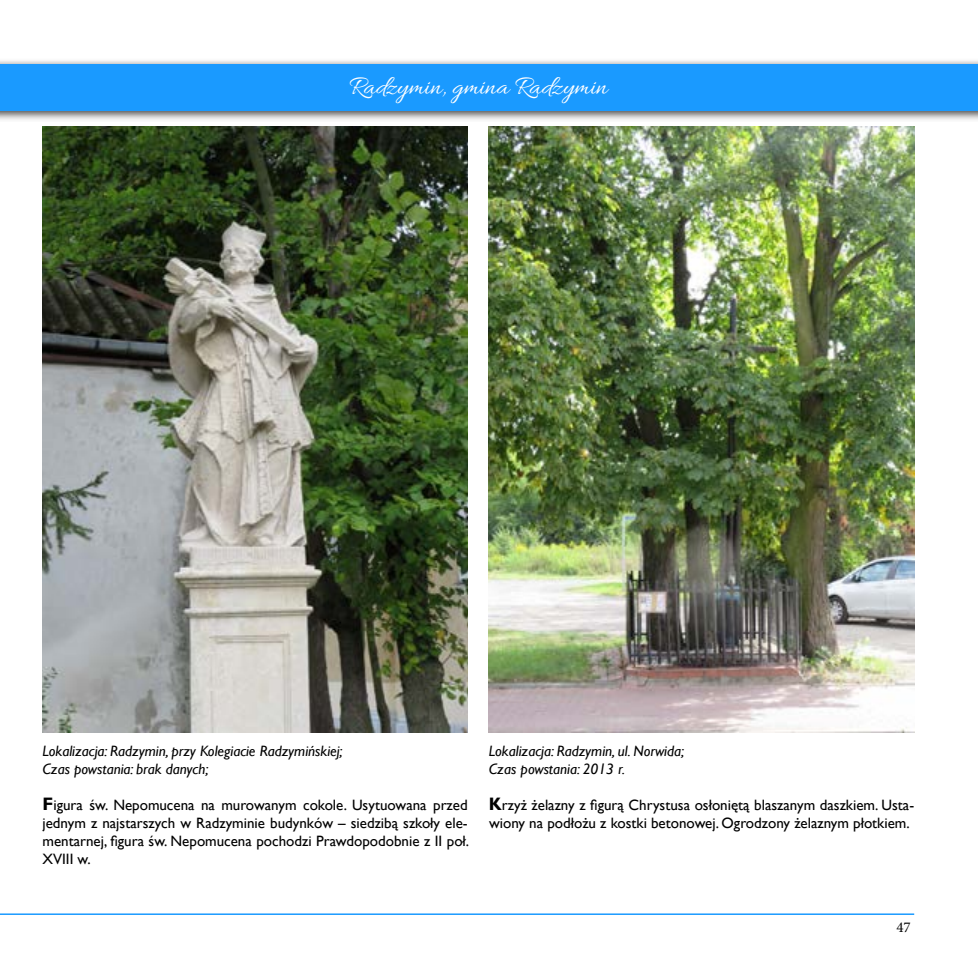
<style>
.page{position:relative;width:978px;height:978px;background:#fff}
.page>*{position:absolute;margin:0;border:0;box-sizing:border-box;transform-origin:0 0}
.t1{font:27px "Allura";color:#fff}
.t2{font:15px/18px "Gill Sans";color:#000;text-align:justify}
.t3{font:italic 15px/18px "Gill Sans";color:#000}
.t4{font:15px "Minion Pro";color:#000}
.s1{font-weight:700;font-size:18px}
</style>
<div class="page">
<div style="left:0;top:59px;width:978px;height:63px;background:#000;opacity:.75"></div>
<div style="left:0;top:64px;width:978px;height:47px;background:#1a9aff"></div>
<hr style="left:0;top:913px;width:914px;height:2px;background:#1a9aff">
<img style="left:43px;top:127px;width:425px;height:605px">
<img style="left:489px;top:127px;width:425px;height:605px">
<h1 class="t1" style="left:349px;top:72px;width:260px">Radzymin, gmina Radzymin</h1>
<p class="t3" style="left:43px;top:742px;width:302px">Lokalizacja: Radzymin, przy Kolegiacie Radzymińskiej;<br>Czas powstania: brak danych;</p>
<p class="t2" style="left:43px;top:796px;width:428px"><span class="s1">F</span>igura św. Nepomucena na murowanym cokole. Usytuowana przed jednym z najstarszych w Radzyminie budynków – siedzibą szkoły ele&shy;mentarnej, figura św. Nepomucena pochodzi Prawdopodobnie z II poł.<br>XVIII w.</p>
<p class="t3" style="left:489px;top:742px;width:197px">Lokalizacja: Radzymin, ul. Norwida;<br>Czas powstania: 2013 r.</p>
<p class="t2" style="left:489px;top:796px;width:427px"><span class="s1">K</span>rzyż żelazny z figurą Chrystusa osłoniętą blaszanym daszkiem. Usta&shy;wiony na podłożu z kostki betonowej. Ogrodzony żelaznym płotkiem.</p>
<p class="t4" style="left:896px;top:917px;width:16px">47</p>
</div>
